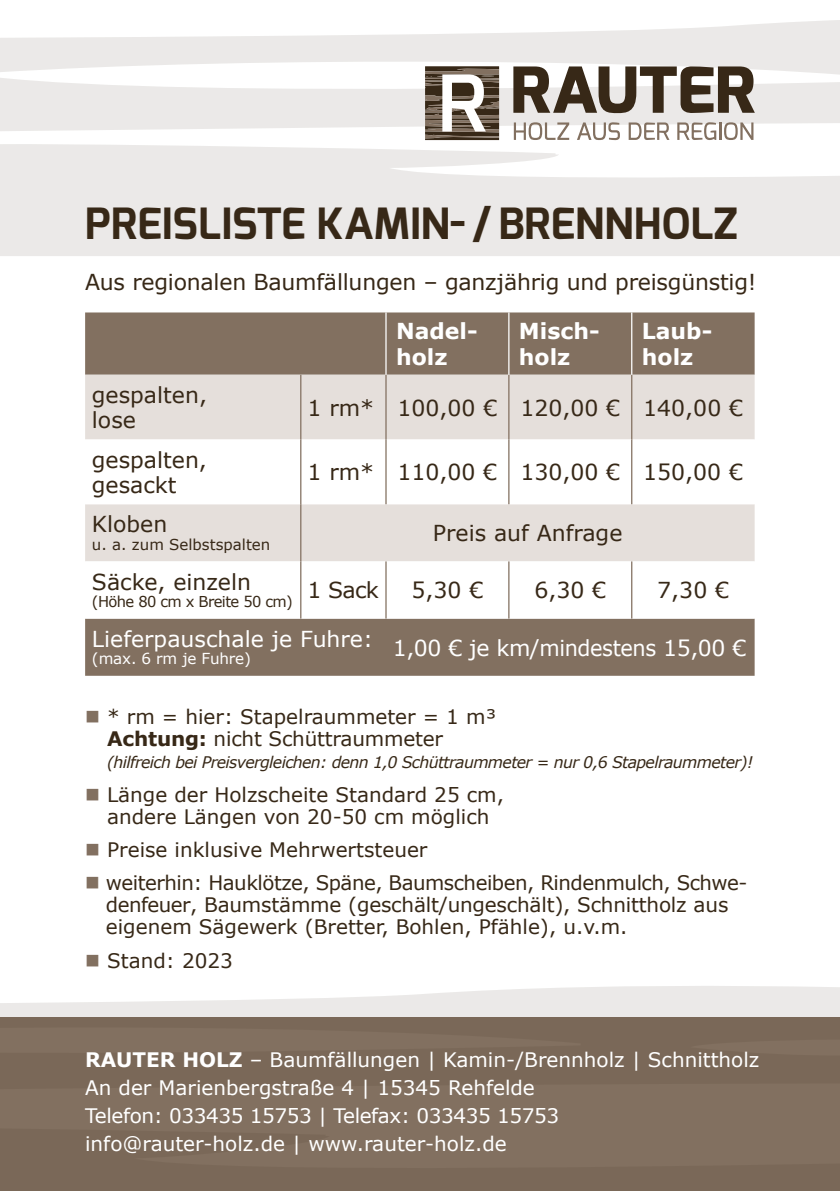
<style>
.page{position:relative;width:840px;height:1191px;background:#fff}
.page>*{position:absolute;margin:0;border:0;box-sizing:border-box;transform-origin:0 0}
.t1{font:700 43px "Exo";letter-spacing:.005em;color:#372817}
.t2{font:22px/25.2px "Verdana";color:#372817}
.t3{font:700 22px/25.2px "Verdana";color:#fff}
.t4{font:22px "Verdana";letter-spacing:-.02em;color:#fff}
.t5{font:22px "Verdana";color:#fff}
.t6{font:20px/22px "Verdana";color:#372817}
.t7{font:20px/28px "Verdana";color:#fff}
.t8{font:italic 16px "Verdana";letter-spacing:-.04em;color:#372817}
.t9{font:15.2px "Verdana";letter-spacing:-.01em;color:#fff}
.t10{font:15px "Verdana";letter-spacing:-.04em;color:#372817}
.t11{font:15px "Verdana";color:#372817}
.s1{color:#827060}
.s2{font-weight:700}
</style>
<div class="page">
<svg style="left:0;top:144px;width:839px;height:112px;background:#edeceb"></svg>
<div style="left:0;top:1017px;width:839px;height:174px;background:#827060"></div>
<svg style="left:0;top:986px;width:839px;height:31px;fill:#ebe9e8"></svg>
<svg style="left:0;top:20px;width:839px;height:115px;fill:#ebe9e8"></svg>
<svg style="left:513px;top:122px;width:56px;height:18px"></svg>
<svg style="left:576px;top:122px;width:43px;height:18px"></svg>
<svg style="left:628px;top:122px;width:41px;height:18px"></svg>
<svg style="left:677px;top:122px;width:39px;height:18px"></svg>
<hr style="left:718px;top:122px;width:3px;height:18px;background:#827060">
<svg style="left:723px;top:122px;width:30px;height:18px"></svg>
<svg style="left:513px;top:66px;width:241px;height:48px"></svg>
<svg style="left:425px;top:66px;width:74px;height:74px"></svg>
<div style="left:85px;top:312px;width:669px;height:364px;background:#827060"></div>
<div style="left:85px;top:375px;width:669px;height:64px;background:#e5dfdb"></div>
<svg style="left:85px;top:439px;width:669px;height:179px"></svg>
<hr style="left:300px;top:375px;width:1px;height:64px;background:#827060">
<hr style="left:385px;top:375px;width:1px;height:64px;background:#827060">
<hr style="left:508px;top:375px;width:1px;height:64px;background:#827060">
<hr style="left:630px;top:375px;width:2px;height:64px;background:#827060">
<hr style="left:300px;top:439px;width:1px;height:65px;background:#827060">
<hr style="left:385px;top:439px;width:1px;height:65px;background:#827060">
<hr style="left:508px;top:439px;width:1px;height:65px;background:#827060">
<hr style="left:630px;top:439px;width:2px;height:65px;background:#827060">
<hr style="left:300px;top:504px;width:1px;height:57px;background:#827060">
<hr style="left:300px;top:561px;width:1px;height:57px;background:#827060">
<hr style="left:385px;top:561px;width:1px;height:57px;background:#827060">
<hr style="left:508px;top:561px;width:1px;height:57px;background:#827060">
<hr style="left:630px;top:561px;width:2px;height:57px;background:#827060">
<hr style="left:508px;top:312px;width:1px;height:63px;background:#fff">
<hr style="left:630px;top:312px;width:2px;height:63px;background:#fff">
<hr style="left:385px;top:312px;width:1px;height:63px;background:#fff">
<h1 class="t1" style="left:85px;top:195px;width:653px">PREISLISTE KAMIN- / BRENNHOLZ</h1>
<p class="t2" style="left:85px;top:269px;width:672px">Aus regionalen Baumfällungen – ganzjährig und preisgünstig!</p>
<p class="t2" style="left:92px;top:382px;width:116px">gespalten, lose</p>
<p class="t2" style="left:92px;top:447px;width:116px">gespalten, gesackt</p>
<p class="t2" style="left:92px;top:511px;width:77px">Kloben</p>
<p class="t11" style="left:92px;top:534px;width:180px">u. a. zum Selbstspalten</p>
<p class="t3" style="left:396px;top:318px;width:83px">Nadel&shy;holz</p>
<p class="t3" style="left:518px;top:318px;width:82px">Misch&shy;holz</p>
<p class="t3" style="left:641px;top:318px;width:72px">Laub&shy;holz</p>
<p class="t2" style="left:307px;top:395px;width:437px">1 rm* 100,00 € 120,00 € 140,00 €</p>
<p class="t2" style="left:307px;top:459px;width:437px">1 rm* 110,00 € 130,00 € 150,00 €</p>
<p class="t2" style="left:432px;top:520px;width:191px">Preis auf Anfrage</p>
<p class="t2" style="left:92px;top:569px;width:160px">Säcke, einzeln</p>
<p class="t10" style="left:92px;top:591px;width:288px">(Höhe 80 cm x Breite 50 cm) <sup>1</sup> <sup>Sack</sup></p>
<p class="t2" style="left:411px;top:577px;width:73px">5,30 €</p>
<p class="t2" style="left:534px;top:577px;width:73px">6,30 €</p>
<p class="t2" style="left:657px;top:577px;width:73px">7,30 €</p>
<p class="t5" style="left:92px;top:623px;width:282px">Lieferpauschale je Fuhre:</p>
<p class="t9" style="left:92px;top:648px;width:160px">(max. 6 rm je Fuhre)</p>
<p class="t4" style="left:392px;top:632px;width:355px">1,00 € je km/mindestens 15,00 €</p>
<p class="t6" style="left:107px;top:706px;width:390px;text-indent:-22px"><span class="s1">■</span> * rm = hier: Stapelraummeter = 1 m³<br><span class="s2">Achtung:</span> nicht Schüttraummeter</p>
<p class="t8" style="left:107px;top:751px;width:647px">(hilfreich bei Preisvergleichen: denn 1,0 Schüttraummeter = nur 0,6 Stapelraummeter)!</p>
<p class="t6" style="left:85px;top:783px;width:420px;text-align:center"><span class="s1">■</span> Länge der Holzscheite Standard 25 cm, andere Längen von 20-50 cm möglich</p>
<p class="t6" style="left:85px;top:838px;width:343px"><span class="s1">■</span> Preise inklusive Mehrwertsteuer</p>
<p class="t6" style="left:106px;top:872px;width:642px;text-indent:-21px"><span class="s1">■</span> weiterhin: Hauklötze, Späne, Baumscheiben, Rindenmulch, Schwe&shy;denfeuer, Baumstämme (geschält/ungeschält), Schnittholz aus eigenem Sägewerk (Bretter, Bohlen, Pfähle), u.v.m.</p>
<p class="t6" style="left:85px;top:949px;width:149px"><span class="s1">■</span> Stand: 2023</p>
<p class="t7" style="left:85px;top:1045px;width:675px"><span class="s2">RAUTER HOLZ</span> – Baumfällungen | Kamin-/Brennholz | Schnittholz An der Marienbergstraße 4 | 15345 Rehfelde<br>Telefon: 033435 15753 | Telefax: 033435 15753 info@rauter-holz.de | www.rauter-holz.de</p>
</div>
